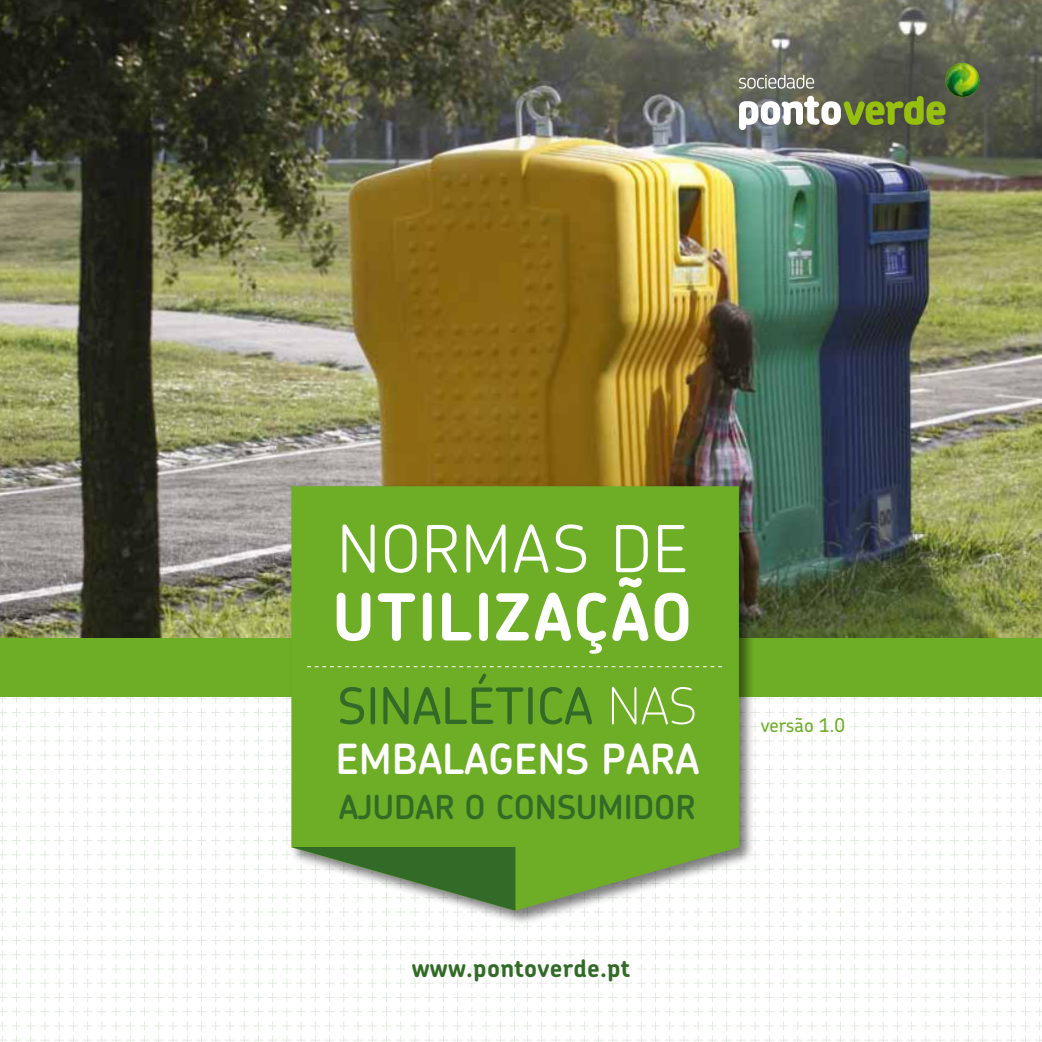
<style>
.page{position:relative;width:1042px;height:1042px;background:#fff}
.page>*{position:absolute;margin:0;border:0;box-sizing:border-box;transform-origin:0 0}
.t1{font:700 64.75px "Chevin";letter-spacing:.03em;color:#fff}
.t2{font:300 64.75px "Chevin";letter-spacing:.01em;color:#fff}
.t3{font:500 50.23px "Chevin";color:#326b27}
.t4{font:600 41.65px "Chevin";color:#fff}
.t5{font:600 33.07px "Chevin";color:#326b27}
.t6{font:700 24.5px "Chevin";letter-spacing:.01em;color:#326b27}
.t7{font:500 18.9px "Chevin";color:#6ead26}
.s1{font-weight:100;color:#fff}
</style>
<div class="page">
<img style="left:0;top:0;width:1042px;height:637px">
<svg style="left:0;top:696px;width:289px;height:163px"></svg>
<svg style="left:0;top:864px;width:519px;height:178px"></svg>
<svg style="left:756px;top:696px;width:286px;height:163px"></svg>
<svg style="left:523px;top:864px;width:519px;height:178px"></svg>
<svg style="left:739px;top:63px;width:240px;height:67px;background:#767b5f"></svg>
<img style="left:945px;top:63px;width:34px;height:34px">
<div style="left:0;top:637px;width:1042px;height:59px;background:#6ead26"></div>
<div style="left:289px;top:484px;width:467px;height:442px;background:#000;opacity:.51"></div>
<div style="left:291px;top:486px;width:448px;height:424px;background:#6ead26"></div>
<svg style="left:291px;top:847px;width:224px;height:63px"></svg>
<svg style="left:307px;top:666px;width:415px;height:1px"></svg>
<h1 class="t2" style="left:337px;top:507px;width:353px">NORMAS DE</h1>
<h1 class="t1" style="left:332px;top:574px;width:361px">UTILIZAÇÃO</h1>
<h2 class="t3" style="left:337px;top:673px;width:361px">SINALÉTICA <span class="s1">NAS</span></h2>
<h3 class="t4" style="left:335px;top:732px;width:365px">EMBALAGENS PARA</h3>
<h3 class="t5" style="left:339px;top:785px;width:358px">AJUDAR O CONSUMIDOR</h3>
<p class="t6" style="left:412px;top:952px;width:220px">www.pontoverde.pt</p>
<p class="t7" style="left:761px;top:712px;width:86px">versão 1.0</p>
</div>
